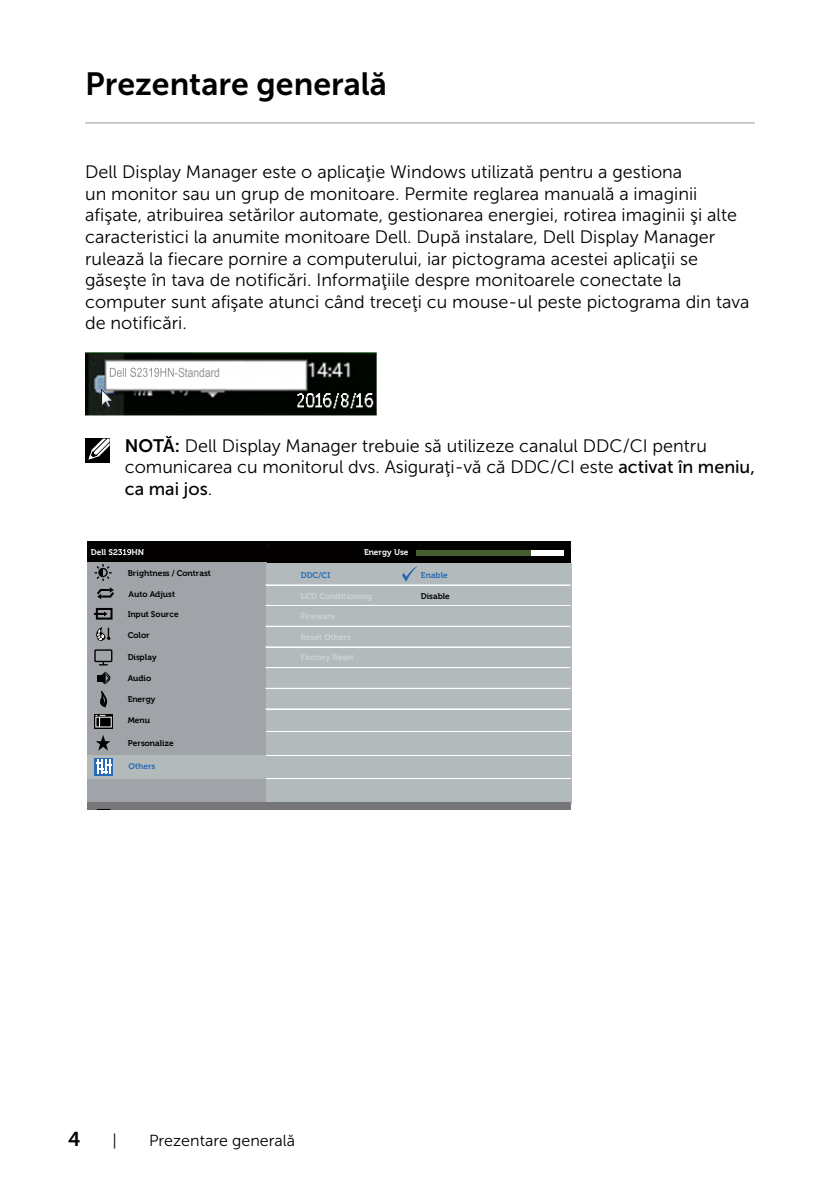
<style>
.page{position:relative;width:840px;height:1191px;background:#fff}
.page>*{position:absolute;margin:0;border:0;box-sizing:border-box;transform-origin:0 0}
.t1{font:32px "Museo Sans For Dell 700";color:#000}
.t2{font:20px "Museo Sans For Dell 700";color:#000}
.t3{font:18px/21.6px "Museo Sans For Dell 300";color:#000}
.t4{font:18px "Museo Sans For Dell 500";color:#000}
.t5{font:16px "Museo Sans For Dell 300";color:#000}
.t6{font:12.6px "Arial Narrow";color:#959595}
.t7{font:700 8.2px "Museo For Dell";color:#000}
.t8{font:700 8.2px "Museo For Dell";color:#d1d3d4}
.t9{font:700 8.2px "Museo For Dell";color:#276ab4}
.t10{font:700 8.2px "Museo For Dell";color:#fff}
.s1{font-family:"Museo Sans For Dell 700"}
.s2{font-family:"Museo Sans For Dell 500"}
.s3{font-family:"Museo Sans For Dell 300"}
</style>
<div class="page">
<hr style="left:85px;top:122px;width:669px;height:1px;background:#939598">
<img style="left:85px;top:353px;width:291px;height:63px">
<svg style="left:110px;top:368px;width:64px;height:9px"></svg>
<div style="left:85px;top:439px;width:24px;height:24px;background:#000"></div>
<svg style="left:87px;top:438px;width:23px;height:22px"></svg>
<div style="left:87px;top:541px;width:483px;height:22px;background:#030000"></div>
<div style="left:87px;top:563px;width:180px;height:239px;background:#a0a4a9"></div>
<div style="left:266px;top:563px;width:305px;height:239px;background:#b3babc"></div>
<div style="left:87px;top:802px;width:483px;height:7px;background:#767578"></div>
<svg style="left:118px;top:549px;width:13px;height:6px"></svg>
<div style="left:416px;top:550px;width:147px;height:5px;background:#fff"></div>
<div style="left:416px;top:550px;width:115px;height:5px;background:#475c31"></div>
<div style="left:96px;top:608px;width:16px;height:11px;border:2px solid #000"></div>
<svg style="left:94px;top:611px;width:13px;height:5px"></svg>
<svg style="left:96px;top:735px;width:14px;height:15px"></svg>
<svg style="left:94px;top:714px;width:19px;height:14px"></svg>
<svg style="left:95px;top:715px;width:10px;height:12px"></svg>
<div style="left:94px;top:649px;width:18px;height:13px;border:1px solid #000"></div>
<svg style="left:99px;top:661px;width:9px;height:4px"></svg>
<hr style="left:266px;top:584px;width:304px;height:1px;background:#fff">
<hr style="left:266px;top:585px;width:304px;height:1px;background:#fff">
<hr style="left:266px;top:605px;width:304px;height:1px;background:#fff">
<hr style="left:266px;top:626px;width:304px;height:1px;background:#fff">
<hr style="left:266px;top:646px;width:304px;height:1px;background:#fff">
<hr style="left:266px;top:647px;width:304px;height:1px;background:#fff">
<hr style="left:266px;top:667px;width:304px;height:1px;background:#fff">
<hr style="left:266px;top:688px;width:304px;height:1px;background:#fff">
<hr style="left:266px;top:708px;width:304px;height:1px;background:#fff">
<hr style="left:266px;top:709px;width:304px;height:1px;background:#fff">
<hr style="left:266px;top:731px;width:304px;height:1px;background:#fff">
<svg style="left:100px;top:690px;width:7px;height:17px"></svg>
<svg style="left:96px;top:627px;width:14px;height:14px"></svg>
<hr style="left:266px;top:755px;width:304px;height:1px;background:#fff">
<svg style="left:97px;top:671px;width:13px;height:13px"></svg>
<svg style="left:94px;top:564px;width:20px;height:35px"></svg>
<div style="left:87px;top:755px;width:179px;height:24px;background:#b3babc"></div>
<div style="left:95px;top:758px;width:18px;height:17px;background:#296ab4"></div>
<svg style="left:96px;top:759px;width:16px;height:15px"></svg>
<svg style="left:402px;top:566px;width:15px;height:15px"></svg>
<hr style="left:266px;top:778px;width:304px;height:1px;background:#fff">
<h1 class="t1" style="left:85px;top:66px;width:303px">Prezentare generală</h1>
<p class="t3" style="left:85px;top:161px;width:665px">Dell Display Manager este o aplicaţie Windows utilizată pentru a gestiona<br>un monitor sau un grup de monitoare. Permite reglarea manuală a imaginii afişate, atribuirea setărilor automate, gestionarea energiei, rotirea imaginii şi alte caracteristici la anumite monitoare Dell. După instalare, Dell Display Manager rulează la fiecare pornire a computerului, iar pictograma acestei aplicaţii se găseşte în tava de notificări. Informaţiile despre monitoarele conectate la computer sunt afişate atunci când treceţi cu mouse-ul peste pictograma din tava de notificări.</p>
<p class="t6" style="left:174px;top:363px;width:47px">-Standard</p>
<p class="t3" style="left:125px;top:435px;width:631px"><span class="s1">NOTĂ:</span> Dell Display Manager trebuie să utilizeze canalul DDC/CI pentru comunicarea cu monitorul dvs. Asiguraţi-vă că DDC/CI este <span class="s2">activat în meniu,</span></p>
<p class="t4" style="left:125px;top:479px;width:89px">ca mai jos<span class="s3">.</span></p>
<p class="t10" style="left:91px;top:547px;width:28px">Dell S2</p>
<p class="t10" style="left:131px;top:547px;width:14px">HN</p>
<p class="t10" style="left:364px;top:547px;width:46px">Energy Use</p>
<p class="t7" style="left:128px;top:568px;width:84px">Brightness / Contrast</p>
<p class="t7" style="left:128px;top:589px;width:48px">Auto Adjust</p>
<p class="t7" style="left:128px;top:609px;width:52px">Input Source</p>
<p class="t7" style="left:128px;top:653px;width:30px">Display</p>
<p class="t7" style="left:128px;top:694px;width:29px">Energy</p>
<p class="t7" style="left:128px;top:715px;width:24px">Menu</p>
<p class="t7" style="left:128px;top:738px;width:47px">Personalize</p>
<p class="t7" style="left:128px;top:630px;width:23px">Color</p>
<p class="t7" style="left:128px;top:673px;width:25px">Audio</p>
<p class="t9" style="left:128px;top:762px;width:29px">Others</p>
<p class="t9" style="left:300px;top:571px;width:31px">DDC/CI</p>
<p class="t8" style="left:300px;top:591px;width:73px">LCD Conditioning</p>
<p class="t8" style="left:300px;top:632px;width:52px">Reset Others</p>
<p class="t8" style="left:300px;top:652px;width:55px">Factory Reset</p>
<p class="t8" style="left:300px;top:612px;width:36px">Fireware</p>
<p class="t9" style="left:420px;top:571px;width:28px">Enable</p>
<p class="t7" style="left:420px;top:591px;width:30px">Disable</p>
<p class="t2" style="left:68px;top:1127px;width:14px">4</p>
<p class="t5" style="left:112px;top:1131px;width:6px">|</p>
<p class="t5" style="left:149px;top:1131px;width:147px">Prezentare generală</p>
</div>
